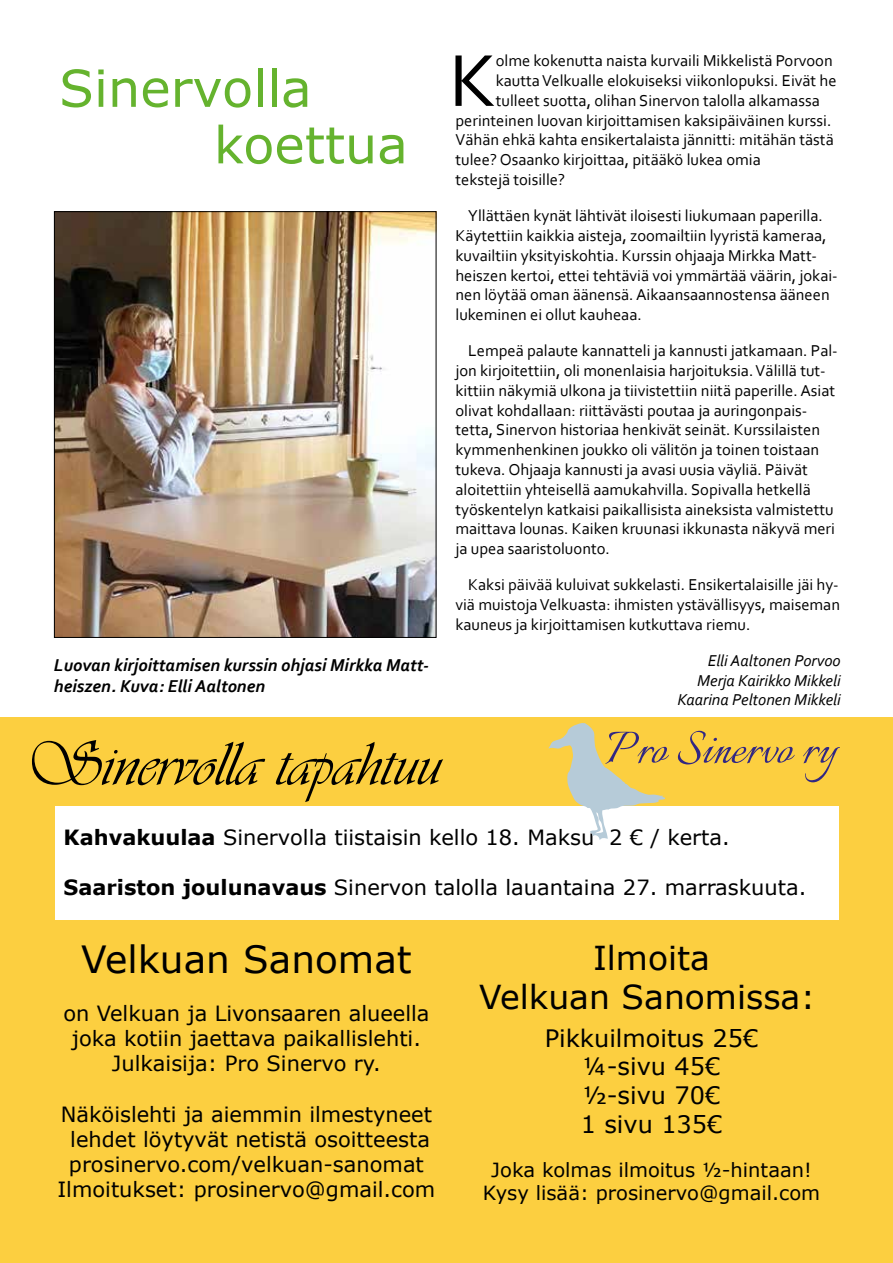
<style>
.page{position:relative;width:893px;height:1263px;background:#fff}
.page>*{position:absolute;margin:0;border:0;box-sizing:border-box;transform-origin:0 0}
.t1{font:77.1px "Corbel";color:#000}
.t2{font:64.5px "Vivaldi";color:#000}
.t3{font:56.55px "Italianno";color:#312783}
.t4{font:51px "Verdana";color:#65b32e}
.t5{font:37.5px "Verdana";color:#000}
.t6{font:33px/39.6px "Verdana";color:#000;text-align:center}
.t7{font:24px/28.8px "Verdana";color:#000;text-align:center}
.t8{font:21px/25.2px "Verdana";color:#000;text-align:center}
.t9{font:19.5px/23.4px "Verdana";color:#000;text-align:center}
.t10{font:italic 700 18px/21.6px "Corbel";color:#000}
.t11{font:16.5px/19.8px "Corbel";color:#000}
.t12{font:italic 16.5px/19.8px "Corbel";color:#000;text-align:right}
.s1{font-weight:700}
</style>
<div class="page">
<div style="left:0;top:718px;width:893px;height:545px;background:#fccf40"></div>
<div style="left:55px;top:806px;width:784px;height:113px;background:#fff"></div>
<svg style="left:549px;top:723px;width:116px;height:117px"></svg>
<img style="left:56px;top:213px;width:378px;height:423px">
<h3 class="t4" style="left:59px;top:53px;width:254px">Sinervolla</h3>
<h3 class="t4" style="left:214px;top:110px;width:196px">koettua</h3>
<p class="t10" style="left:54px;top:653px;width:377px">Luovan kirjoittamisen kurssin ohjasi Mirkka Matt&shy;heiszen. Kuva: Elli Aaltonen</p>
<h1 class="t1" style="left:449px;top:32px;width:48px">K</h1>
<p class="t11" style="left:496px;top:50px;width:338px">olme kokenutta naista kurvaili Mikkelistä Porvoon</p>
<p class="t11" style="left:496px;top:70px;width:342px">kautta Velkualle elokuiseksi viikonlopuksi. Eivät he</p>
<p class="t11" style="left:496px;top:90px;width:325px">tulleet suotta, olihan Sinervon talolla alkamassa</p>
<p class="t11" style="left:455px;top:110px;width:377px">perinteinen luovan kirjoittamisen kaksipäiväinen kurssi.</p>
<p class="t11" style="left:455px;top:130px;width:380px">Vähän ehkä kahta ensikertalaista jännitti: mitähän tästä</p>
<p class="t11" style="left:455px;top:149px;width:307px">tulee? Osaanko kirjoittaa, pitääkö lukea omia</p>
<p class="t11" style="left:455px;top:169px;width:111px">tekstejä toisille?</p>
<p class="t11" style="left:455px;top:205px;width:384px;text-indent:13px">Yllättäen kynät lähtivät iloisesti liukumaan paperilla.<br>Käytettiin kaikkia aisteja, zoomailtiin lyyristä kameraa, kuvailtiin yksityiskohtia. Kurssin ohjaaja Mirkka Matt&shy;heiszen kertoi, ettei tehtäviä voi ymmärtää väärin, jokai&shy;nen löytää oman äänensä. Aikaansaannostensa ääneen lukeminen ei ollut kauheaa.</p>
<p class="t11" style="left:455px;top:340px;width:384px;text-indent:13px">Lempeä palaute kannatteli ja kannusti jatkamaan. Pal&shy;jon kirjoitettiin, oli monenlaisia harjoituksia. Välillä tut&shy;kittiin näkymiä ulkona ja tiivistettiin niitä paperille. Asiat olivat kohdallaan: riittävästi poutaa ja auringonpais&shy;tetta, Sinervon historiaa henkivät seinät. Kurssilaisten kymmenhenkinen joukko oli välitön ja toinen toistaan tukeva. Ohjaaja kannusti ja avasi uusia väyliä. Päivät aloitettiin yhteisellä aamukahvilla. Sopivalla hetkellä työskentelyn katkaisi paikallisista aineksista valmistettu maittava lounas. Kaiken kruunasi ikkunasta näkyvä meri ja upea saaristoluonto.</p>
<p class="t11" style="left:455px;top:574px;width:386px;text-align:justify;text-indent:13px">Kaksi päivää kuluivat sukkelasti. Ensikertalaisille jäi hy&shy;viä muistoja Velkuasta: ihmisten ystävällisyys, maiseman kauneus ja kirjoittamisen kutkuttava riemu.</p>
<p class="t12" style="left:677px;top:650px;width:165px">Elli Aaltonen Porvoo<br>Merja Kairikko Mikkeli<br>Kaarina Peltonen Mikkeli</p>
<h3 class="t3" style="left:605px;top:717px;width:232px">Pro Sinervo ry</h3>
<h2 class="t2" style="left:23px;top:727px;width:418px">Sinervolla tapahtuu</h2>
<p class="t8" style="left:64px;top:824px;width:668px"><span class="s1">Kahvakuulaa</span> Sinervolla tiistaisin kello 18. Maksu 2 € / kerta.</p>
<p class="t8" style="left:64px;top:875px;width:744px"><span class="s1">Saariston joulunavaus</span> Sinervon talolla lauantaina 27. marraskuuta.</p>
<h3 class="t5" style="left:81px;top:934px;width:332px">Velkuan Sanomat</h3>
<p class="t8" style="left:63px;top:1000px;width:368px">on Velkuan ja Livonsaaren alueella joka kotiin jaettava paikallislehti.<br>Julkaisija: Pro Sinervo ry.</p>
<p class="t8" style="left:57px;top:1101px;width:379px">Näköislehti ja aiemmin ilmestyneet lehdet löytyvät netistä osoitteesta prosinervo.com/velkuan-sanomat Ilmoitukset: prosinervo@gmail.com</p>
<h3 class="t6" style="left:479px;top:938px;width:338px">Ilmoita<br>Velkuan Sanomissa:</h3>
<h3 class="t7" style="left:545px;top:1023px;width:215px">Pikkuilmoitus 25€ ¼-sivu 45€ ½-sivu 70€<br>1 sivu 135€</h3>
<p class="t9" style="left:483px;top:1158px;width:339px">Joka kolmas ilmoitus ½-hintaan!<br>Kysy lisää: prosinervo@gmail.com</p>
</div>
